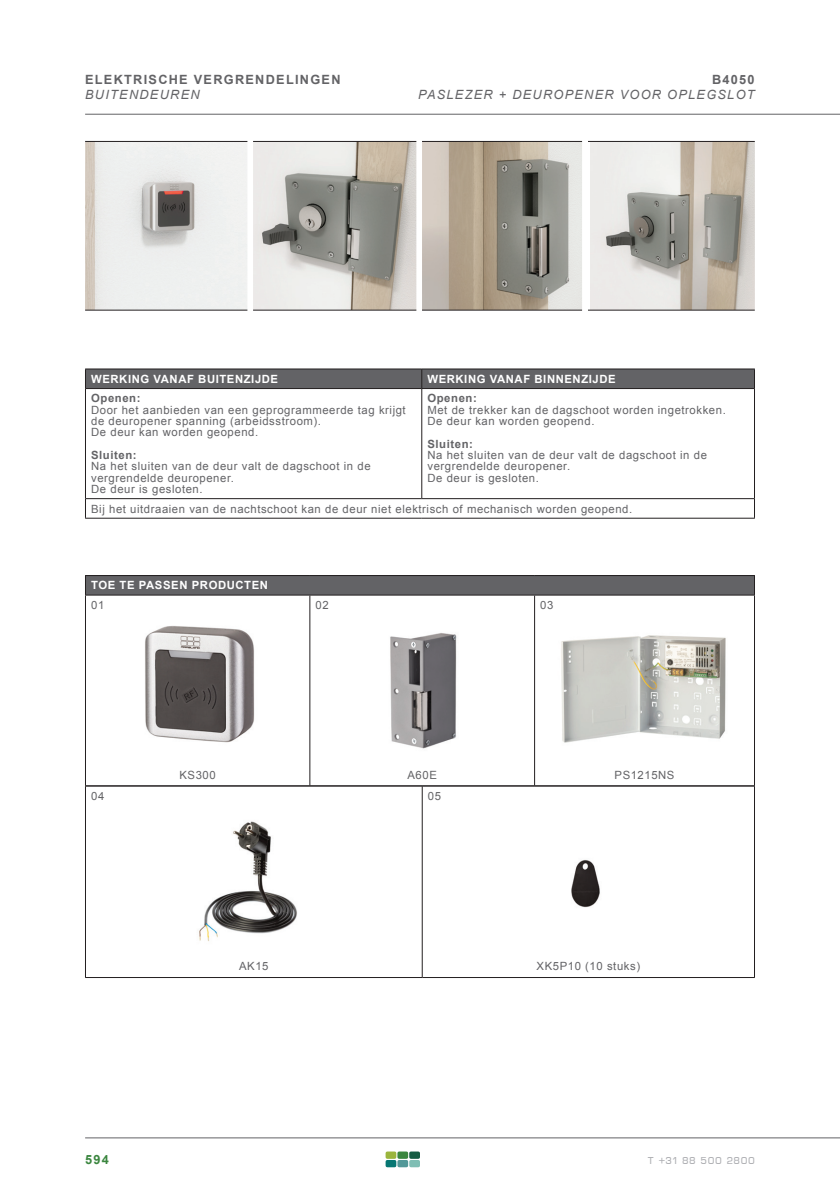
<style>
.page{position:relative;width:840px;height:1191px;background:#fff}
.page>*{position:absolute;margin:0;border:0;box-sizing:border-box;transform-origin:0 0}
.t1{font:italic 12.8px "Arial";letter-spacing:.1em;color:#636366}
.t2{font:700 12.8px "Arial";letter-spacing:.1em;color:#636366}
.t3{font:700 12.8px "Arial";color:#3b863f}
.t4{font:12px "Eurostile DCD";letter-spacing:.05em;color:#adaeb2}
.t5{font:11.4px/11.4px "Arial";letter-spacing:.05em;color:#636366}
.t6{font:700 11.4px "Arial";letter-spacing:.05em;color:#fff}
.t7{font:700 11.4px "Arial";letter-spacing:.05em;color:#636366}
</style>
<div class="page">
<hr style="left:85px;top:1137px;width:754px;height:1px;background:#636366">
<svg style="left:385px;top:1151px;width:35px;height:16px"></svg>
<hr style="left:85px;top:114px;width:754px;height:1px;background:#636366">
<img style="left:590px;top:142px;width:164px;height:168px">
<img style="left:85px;top:142px;width:162px;height:168px">
<hr style="left:85px;top:388px;width:336px;height:1px;background:#231f20">
<hr style="left:421px;top:388px;width:333px;height:1px;background:#231f20">
<hr style="left:421px;top:389px;width:1px;height:109px;background:#231f20">
<div style="left:85px;top:369px;width:669px;height:19px;background:#636366"></div>
<hr style="left:85px;top:389px;width:1px;height:109px;background:#231f20">
<hr style="left:753px;top:389px;width:1px;height:109px;background:#231f20">
<hr style="left:85px;top:498px;width:336px;height:1px;background:#231f20">
<svg style="left:85px;top:499px;width:1px;height:19px"></svg>
<hr style="left:421px;top:498px;width:333px;height:1px;background:#231f20">
<hr style="left:85px;top:518px;width:336px;height:1px;background:#231f20">
<hr style="left:421px;top:518px;width:333px;height:1px;background:#231f20">
<img style="left:422px;top:142px;width:160px;height:168px">
<img style="left:253px;top:142px;width:163px;height:168px">
<hr style="left:84px;top:310px;width:670px;height:1px;background:#231f20">
<hr style="left:84px;top:141px;width:670px;height:1px;background:#231f20">
<div style="left:416px;top:139px;width:6px;height:174px;background:#fff"></div>
<div style="left:247px;top:139px;width:6px;height:186px;background:#fff"></div>
<div style="left:79px;top:136px;width:6px;height:185px;background:#fff"></div>
<div style="left:582px;top:139px;width:5px;height:186px;background:#fff"></div>
<div style="left:85px;top:575px;width:669px;height:20px;background:#636366"></div>
<hr style="left:85px;top:595px;width:225px;height:1px;background:#231f20">
<hr style="left:310px;top:595px;width:224px;height:1px;background:#231f20">
<hr style="left:534px;top:595px;width:220px;height:1px;background:#231f20">
<hr style="left:309px;top:595px;width:1px;height:190px;background:#231f20">
<hr style="left:85px;top:575px;width:225px;height:1px;background:#231f20">
<svg style="left:85px;top:576px;width:1px;height:19px"></svg>
<hr style="left:310px;top:575px;width:224px;height:1px;background:#231f20">
<hr style="left:534px;top:575px;width:220px;height:1px;background:#231f20">
<hr style="left:85px;top:595px;width:1px;height:190px;background:#231f20">
<hr style="left:534px;top:595px;width:1px;height:190px;background:#231f20">
<hr style="left:753px;top:595px;width:1px;height:190px;background:#231f20">
<img style="left:145px;top:626px;width:110px;height:117px">
<img style="left:390px;top:633px;width:67px;height:116px">
<img style="left:561px;top:635px;width:165px;height:108px">
<hr style="left:85px;top:785px;width:337px;height:1px;background:#231f20">
<hr style="left:422px;top:785px;width:332px;height:1px;background:#231f20">
<hr style="left:421px;top:786px;width:1px;height:191px;background:#231f20">
<hr style="left:85px;top:786px;width:1px;height:191px;background:#231f20">
<hr style="left:753px;top:786px;width:1px;height:191px;background:#231f20">
<hr style="left:85px;top:977px;width:337px;height:1px;background:#231f20">
<hr style="left:422px;top:977px;width:332px;height:1px;background:#231f20">
<img style="left:199px;top:821px;width:98px;height:120px">
<img style="left:571px;top:860px;width:29px;height:48px">
<p class="t2" style="left:85px;top:71px;width:257px">ELEKTRISCHE VERGRENDELINGEN</p>
<p class="t1" style="left:85px;top:86px;width:116px">BUITENDEUREN</p>
<p class="t2" style="left:711px;top:71px;width:44px">B4050</p>
<p class="t1" style="left:418px;top:86px;width:338px">PASLEZER + DEUROPENER VOOR OPLEGSLOT</p>
<p class="t6" style="left:91px;top:371px;width:188px">WERKING VANAF BUITENZIJDE</p>
<p class="t6" style="left:427px;top:371px;width:190px">WERKING VANAF BINNENZIJDE</p>
<p class="t7" style="left:91px;top:391px;width:51px">Openen:</p>
<p class="t5" style="left:91px;top:404px;width:316px">Door het aanbieden van een geprogrammeerde tag krijgt de deuropener spanning (arbeidsstroom).<br>De deur kan worden geopend.</p>
<p class="t7" style="left:91px;top:447px;width:47px">Sluiten:</p>
<p class="t5" style="left:91px;top:461px;width:281px">Na het sluiten van de deur valt de dagschoot in de vergrendelde deuropener.<br>De deur is gesloten.</p>
<p class="t7" style="left:427px;top:391px;width:51px">Openen:</p>
<p class="t5" style="left:427px;top:404px;width:300px">Met de trekker kan de dagschoot worden ingetrokken.<br>De deur kan worden geopend.</p>
<p class="t7" style="left:427px;top:436px;width:47px">Sluiten:</p>
<p class="t5" style="left:427px;top:449px;width:281px">Na het sluiten van de deur valt de dagschoot in de vergrendelde deuropener.<br>De deur is gesloten.</p>
<p class="t5" style="left:91px;top:503px;width:542px">Bij het uitdraaien van de nachtschoot kan de deur niet elektrisch of mechanisch worden geopend.</p>
<p class="t6" style="left:91px;top:578px;width:178px">TOE TE PASSEN PRODUCTEN</p>
<p class="t5" style="left:91px;top:599px;width:15px">01</p>
<p class="t5" style="left:315px;top:599px;width:15px">02</p>
<p class="t5" style="left:540px;top:599px;width:15px">03</p>
<p class="t5" style="left:179px;top:769px;width:38px">KS300</p>
<p class="t5" style="left:407px;top:769px;width:31px">A60E</p>
<p class="t5" style="left:614px;top:769px;width:61px">PS1215NS</p>
<p class="t5" style="left:91px;top:790px;width:15px">04</p>
<p class="t5" style="left:427px;top:790px;width:15px">05</p>
<p class="t5" style="left:239px;top:960px;width:31px">AK15</p>
<p class="t5" style="left:536px;top:960px;width:105px">XK5P10 (10 stuks)</p>
<p class="t3" style="left:85px;top:1151px;width:25px">594</p>
<p class="t4" style="left:647px;top:1153px;width:108px">t +31 88 500 2800</p>
</div>
